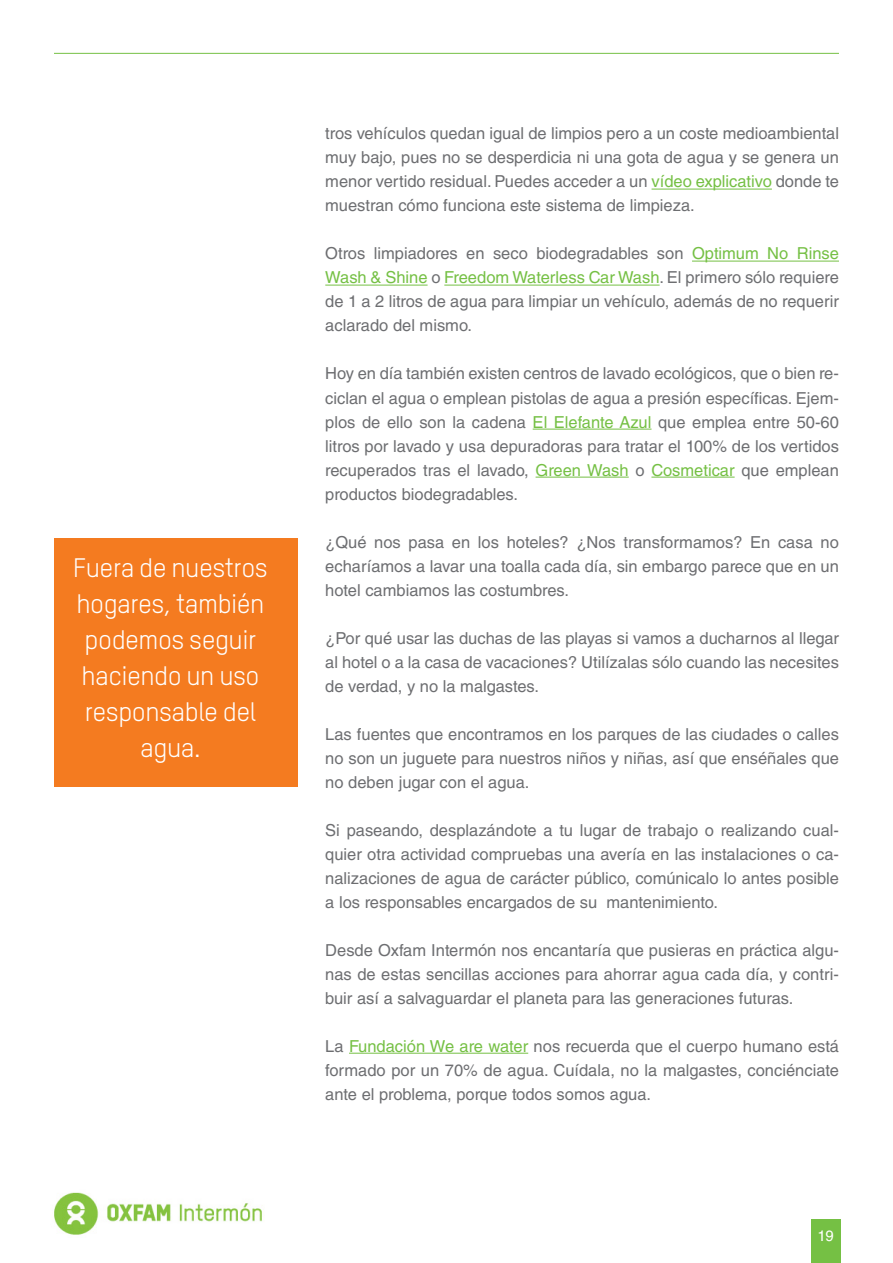
<style>
.page{position:relative;width:893px;height:1263px;background:#fff}
.page>*{position:absolute;margin:0;border:0;box-sizing:border-box;transform-origin:0 0}
.t1{font:26.25px/36px "Oxfam TSTARPRO";letter-spacing:-.02em;color:#fff;text-align:center}
.t2{font:16.5px/24px "Helvetica LT Std";color:#6d6e71;text-align:justify}
.t3{font:15px "Helvetica LT Std";color:#fff}
.s1{color:#75c044}
</style>
<div class="page">
<div style="left:811px;top:1220px;width:30px;height:43px;background:#75c044"></div>
<hr style="left:54px;top:53px;width:785px;height:1px;background:#75c044">
<img style="left:54px;top:1192px;width:208px;height:43px">
<hr style="left:651px;top:189px;width:121px;height:1px;background:#75c044">
<hr style="left:692px;top:261px;width:147px;height:1px;background:#75c044">
<hr style="left:325px;top:285px;width:103px;height:1px;background:#75c044">
<hr style="left:444px;top:285px;width:216px;height:1px;background:#75c044">
<hr style="left:533px;top:429px;width:118px;height:1px;background:#75c044">
<hr style="left:536px;top:477px;width:93px;height:1px;background:#75c044">
<hr style="left:651px;top:477px;width:84px;height:1px;background:#75c044">
<hr style="left:349px;top:1053px;width:179px;height:1px;background:#75c044">
<div style="left:54px;top:538px;width:244px;height:249px;background:#f47b20"></div>
<h1 class="t1" style="left:73px;top:548px;width:196px">Fuera de nuestros hogares, también podemos seguir haciendo un uso responsable del agua.</h1>
<p class="t2" style="left:325px;top:122px;width:515px">tros vehículos quedan igual de limpios pero a un coste medioambiental muy bajo, pues no se desperdicia ni una gota de agua y se genera un menor vertido residual. Puedes acceder a un <span class="s1">vídeo explicativo</span> donde te muestran cómo funciona este sistema de limpieza.</p>
<p class="t2" style="left:325px;top:242px;width:515px">Otros limpiadores en seco biodegradables son <span class="s1">Optimum No Rinse Wash &amp; Shine</span> o <span class="s1">Freedom Waterless Car Wash</span>. El primero sólo requiere de 1 a 2 litros de agua para limpiar un vehículo, además de no requerir aclarado del mismo.</p>
<p class="t2" style="left:325px;top:362px;width:515px">Hoy en día también existen centros de lavado ecológicos, que o bien re&shy;ciclan el agua o emplean pistolas de agua a presión específicas. Ejem&shy;plos de ello son la cadena <span class="s1">El Elefante Azul</span> que emplea entre 50-60 litros por lavado y usa depuradoras para tratar el 100% de los vertidos recuperados tras el lavado, <span class="s1">Green Wash</span> o <span class="s1">Cosmeticar</span> que emplean productos biodegradables.</p>
<p class="t2" style="left:325px;top:530px;width:515px">¿Qué nos pasa en los hoteles? ¿Nos transformamos? En casa no echaríamos a lavar una toalla cada día, sin embargo parece que en un hotel cambiamos las costumbres.</p>
<p class="t2" style="left:325px;top:626px;width:515px">¿Por qué usar las duchas de las playas si vamos a ducharnos al llegar al hotel o a la casa de vacaciones? Utilízalas sólo cuando las necesites de verdad, y no la malgastes.</p>
<p class="t2" style="left:325px;top:722px;width:515px">Las fuentes que encontramos en los parques de las ciudades o calles no son un juguete para nuestros niños y niñas, así que enséñales que no deben jugar con el agua.</p>
<p class="t2" style="left:325px;top:818px;width:515px">Si paseando, desplazándote a tu lugar de trabajo o realizando cual&shy;quier otra actividad compruebas una avería en las instalaciones o ca&shy;nalizaciones de agua de carácter público, comúnicalo lo antes posible a los responsables encargados de su mantenimiento.</p>
<p class="t2" style="left:325px;top:938px;width:515px">Desde Oxfam Intermón nos encantaría que pusieras en práctica algu&shy;nas de estas sencillas acciones para ahorrar agua cada día, y contri&shy;buir así a salvaguardar el planeta para las generaciones futuras.</p>
<p class="t2" style="left:325px;top:1034px;width:515px">La <span class="s1">Fundación We are water</span> nos recuerda que el cuerpo humano está formado por un 70% de agua. Cuídala, no la malgastes, conciénciate ante el problema, porque todos somos agua.</p>
<p class="t3" style="left:818px;top:1227px;width:18px">19</p>
</div>
